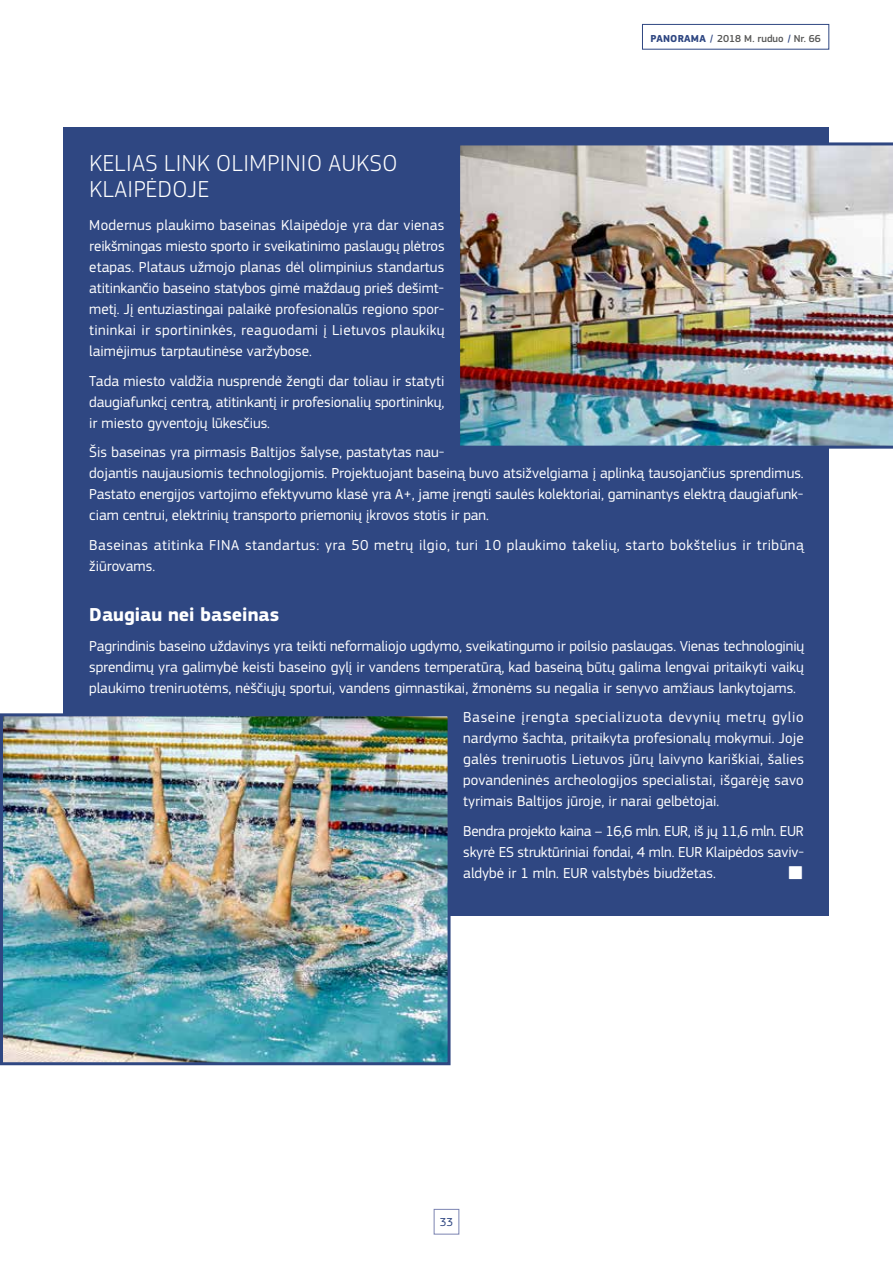
<style>
.page{position:relative;width:893px;height:1263px;background:#fff}
.page>*{position:absolute;margin:0;border:0;box-sizing:border-box;transform-origin:0 0}
.t1{font:300 24px/25.5px "EC Square Sans Pro";letter-spacing:.02em;color:#fff}
.t2{font:700 19.5px "EC Square Sans Pro";color:#fff}
.t3{font:15px/21px "EC Square Sans Pro";color:#fff;text-align:justify}
.t4{font:15px/21px "EC Square Sans Pro";letter-spacing:.035em;color:#fff}
.t5{font:12px "EC Square Sans Pro";color:#2f4782}
.t6{font:500 10.5px "EC Square Sans Pro";color:#575756}
.s1{font-weight:700;color:#2f4782}
.s2{color:#2f4782}
</style>
<div class="page">
<div style="left:64px;top:128px;width:765px;height:788px;background:#2f4782"></div>
<img style="left:460px;top:142px;width:433px;height:307px">
<img style="left:4px;top:717px;width:443px;height:344px">
<div style="left:0;top:713px;width:451px;height:352px;border:3px solid #2f4782"></div>
<div style="left:642px;top:24px;width:187px;height:26px;border:1px solid #2f4782"></div>
<div style="left:434px;top:1209px;width:25px;height:25px;border:1px solid #7b84b1"></div>
<p class="t6" style="left:650px;top:32px;width:172px"><span class="s1">PANORAMA</span> <span class="s2">/</span> 2018 M. ruduo <span class="s2">/</span> Nr. 66</p>
<h1 class="t1" style="left:90px;top:150px;width:309px">KELIAS LINK OLIMPINIO AUKSO<br>KLAIPĖDOJE</h1>
<p class="t3" style="left:89px;top:215px;width:357px">Modernus plaukimo baseinas Klaipėdoje yra dar vienas reikšmingas miesto sporto ir sveikatinimo paslaugų plėtros etapas. Plataus užmojo planas dėl olimpinius standartus atitinkančio baseino statybos gimė maždaug prieš dešimt&shy;metį. Jį entuziastingai palaikė profesionalūs regiono spor&shy;tininkai ir sportininkės, reaguodami į Lietuvos plaukikų laimėjimus tarptautinėse varžybose.</p>
<p class="t3" style="left:89px;top:370px;width:357px">Tada miesto valdžia nusprendė žengti dar toliau ir statyti daugiafunkcį centrą, atitinkantį ir profesionalių sportininkų, ir miesto gyventojų lūkesčius.</p>
<p class="t3" style="left:89px;top:442px;width:716px;text-align:left">Šis baseinas yra pirmasis Baltijos šalyse, pastatytas nau-<br>dojantis naujausiomis technologijomis. Projektuojant baseiną buvo atsižvelgiama į aplinką tausojančius sprendimus.<br>Pastato energijos vartojimo efektyvumo klasė yra A+, jame įrengti saulės kolektoriai, gaminantys elektrą daugiafunk&shy;ciam centrui, elektrinių transporto priemonių įkrovos stotis ir pan.</p>
<p class="t4" style="left:89px;top:534px;width:716px">Baseinas atitinka FINA standartus: yra 50 metrų ilgio, turi 10 plaukimo takelių, starto bokštelius ir tribūną žiūrovams.</p>
<h2 class="t2" style="left:89px;top:603px;width:191px">Daugiau nei baseinas</h2>
<p class="t3" style="left:89px;top:635px;width:716px">Pagrindinis baseino uždavinys yra teikti neformaliojo ugdymo, sveikatingumo ir poilsio paslaugas. Vienas technologinių sprendimų yra galimybė keisti baseino gylį ir vandens temperatūrą, kad baseiną būtų galima lengvai pritaikyti vaikų plaukimo treniruotėms, nėščiųjų sportui, vandens gimnastikai, žmonėms su negalia ir senyvo amžiaus lankytojams.</p>
<p class="t3" style="left:463px;top:707px;width:342px">Baseine įrengta specializuota devynių metrų gylio nardymo šachta, pritaikyta profesionalų mokymui. Joje galės treniruotis Lietuvos jūrų laivyno kariškiai, šalies povandeninės archeologijos specialistai, išgarėję savo tyrimais Baltijos jūroje, ir narai gelbėtojai.</p>
<p class="t3" style="left:463px;top:820px;width:342px">Bendra projekto kaina – 16,6 mln. EUR, iš jų 11,6 mln. EUR skyrė ES struktūriniai fondai, 4 mln. EUR Klaipėdos saviv&shy;aldybė ir 1 mln. EUR valstybės biudžetas.</p>
<p class="t5" style="left:440px;top:1215px;width:15px">33</p>
</div>
